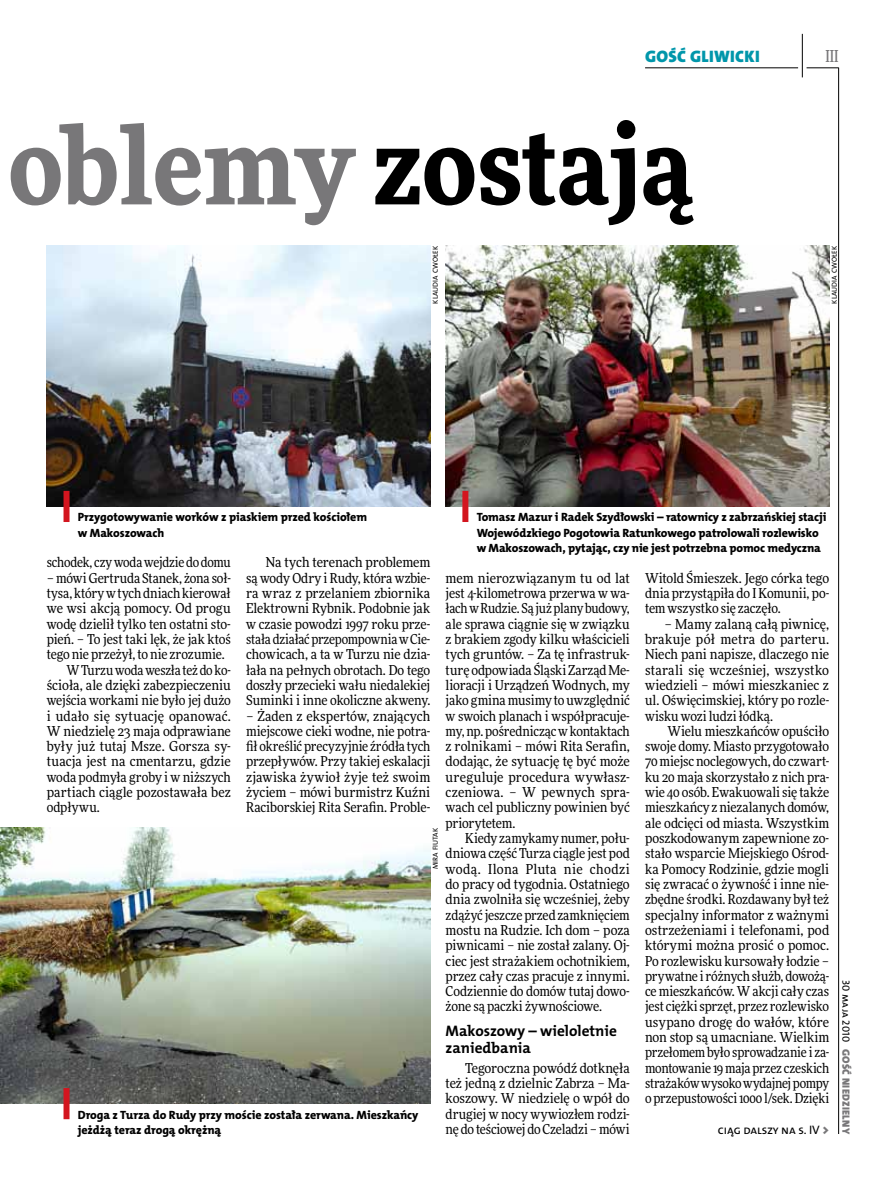
<style>
.page{position:relative;width:893px;height:1191px;background:#fff}
.page>*{position:absolute;margin:0;border:0;box-sizing:border-box;transform-origin:0 0}
.t1{font:900 108px "Freeday Narrow";color:#000}
.t2{font:16.65px "The Mix HP9 Blk";letter-spacing:.02em;color:#0096aa}
.t3{font:500 16.5px "Freeday Narrow";color:#787779;scale:.9 1}
.t4{font:15.3px/17.7px "The Mix HP7 Bld";color:#000}
.t5{font:13.65px/15.3px "Freeday Narrow News";letter-spacing:-.005em;color:#000;text-align:justify}
.t6{font:12.3px "The Mix HP5 Plain";color:#000}
.t7{font:12px/15.3px "The Mix HP8 Ex Bld";letter-spacing:-.01em;color:#000}
.t8{font:10.5px "The Mix HP9 Blk";letter-spacing:.025em;color:#787779}
.t9{font:10.5px "The Mix HP5 Plain";color:#000}
.t10{font:7.2px "The Mix HP5 Plain";letter-spacing:.015em;color:#000}
.s1{color:#787779}
.s2{font-family:"The Mix HP9 Blk";color:#787779}
</style>
<div class="page">
<hr style="left:806px;top:68px;width:33px;height:1px;background:#000">
<hr style="left:645px;top:68px;width:153px;height:1px;background:#000">
<hr style="left:838px;top:68px;width:1px;height:1066px;background:#000">
<hr style="left:802px;top:34px;width:1px;height:43px;background:#000">
<img style="left:47px;top:246px;width:383px;height:260px">
<img style="left:446px;top:246px;width:383px;height:260px">
<img style="left:0;top:827px;width:430px;height:276px">
<div style="left:64px;top:491px;width:6px;height:31px;background:#d3151f"></div>
<div style="left:462px;top:491px;width:6px;height:31px;background:#d3151f"></div>
<div style="left:64px;top:1088px;width:6px;height:31px;background:#d3151f"></div>
<p class="t2" style="left:645px;top:46px;width:116px">GOŚĆ GLIWICKI</p>
<h1 class="t1" style="left:8px;top:95px;width:686px"><span class="s1">oblemy</span> zostają</h1>
<p class="t3" style="left:825px;top:46px;width:16px">III</p>
<p class="t10" style="left:431px;top:303px;width:58px;rotate:-90deg">Klaudia Cwołek</p>
<p class="t10" style="left:830px;top:303px;width:58px;rotate:-90deg">Klaudia Cwołek</p>
<p class="t7" style="left:78px;top:510px;width:291px">Przygotowywanie worków z piaskiem przed kościołem w Makoszowach</p>
<p class="t7" style="left:477px;top:510px;width:351px">Tomasz Mazur i Radek Szydłowski – ratownicy z zabrzańskiej stacji<br>Wojewódzkiego Pogotowia Ratunkowego patrolowali rozlewisko w Makoszowach, pytając, czy nie jest potrzebna pomoc medyczna</p>
<p class="t5" style="left:47px;top:555px;width:186px">schodek, czy woda wejdzie do domu</p>
<p class="t5" style="left:47px;top:570px;width:186px">– mówi Gertruda Stanek, żona soł-</p>
<p class="t5" style="left:47px;top:585px;width:186px">tysa, który w tych dniach kierował</p>
<p class="t5" style="left:47px;top:600px;width:186px">we wsi akcją pomocy. Od progu</p>
<p class="t5" style="left:47px;top:616px;width:186px">wodę dzielił tylko ten ostatni sto-</p>
<p class="t5" style="left:47px;top:631px;width:186px">pień. – To jest taki lęk, że jak ktoś</p>
<p class="t5" style="left:47px;top:646px;width:180px">tego nie przeżył, to nie zrozumie.</p>
<p class="t5" style="left:66px;top:662px;width:166px">W Turzu woda weszła też do ko-</p>
<p class="t5" style="left:47px;top:677px;width:186px">ścioła, ale dzięki zabezpieczeniu</p>
<p class="t5" style="left:47px;top:692px;width:186px">wejścia workami nie było jej dużo</p>
<p class="t5" style="left:47px;top:708px;width:186px">i udało się sytuację opanować.</p>
<p class="t5" style="left:47px;top:723px;width:186px">W niedzielę 23 maja odprawiane</p>
<p class="t5" style="left:47px;top:738px;width:186px">były już tutaj Msze. Gorsza sy-</p>
<p class="t5" style="left:47px;top:754px;width:186px">tuacja jest na cmentarzu, gdzie</p>
<p class="t5" style="left:47px;top:769px;width:186px">woda podmyła groby i w niższych</p>
<p class="t5" style="left:47px;top:784px;width:186px">partiach ciągle pozostawała bez</p>
<p class="t5" style="left:47px;top:799px;width:55px">odpływu.</p>
<p class="t5" style="left:246px;top:555px;width:186px;text-indent:20px">Na tych terenach problemem są wody Odry i Rudy, która wzbie&shy;ra wraz z przelaniem zbiornika Elektrowni Rybnik. Podobnie jak w czasie powodzi 1997 roku prze&shy;stała działać przepompownia w Cie&shy;chowicach, a ta w Turzu nie dzia&shy;łała na pełnych obrotach. Do tego doszły przecieki wału niedalekiej Suminki i inne okoliczne akweny.</p>
<p class="t5" style="left:246px;top:708px;width:186px">– Żaden z ekspertów, znających miejscowe cieki wodne, nie potra&shy;fił określić precyzyjnie źródła tych przepływów. Przy takiej eskalacji zjawiska żywioł żyje też swoim życiem – mówi burmistrz Kuźni Raciborskiej Rita Serafin. Proble-</p>
<p class="t5" style="left:645px;top:570px;width:186px">Witold Śmieszek. Jego córka tego dnia przystąpiła do I Komunii, po&shy;tem wszystko się zaczęło.</p>
<p class="t5" style="left:645px;top:616px;width:186px;text-indent:20px">– Mamy zalaną całą piwnicę, brakuje pół metra do parteru.<br>Niech pani napisze, dlaczego nie starali się wcześniej, wszystko wiedzieli – mówi mieszkaniec z ul. Oświęcimskiej, który po rozle&shy;wisku wozi ludzi łódką.</p>
<p class="t5" style="left:645px;top:723px;width:186px;text-indent:22px">Wielu mieszkańców opuściło swoje domy. Miasto przygotowało 70 miejsc noclegowych, do czwart&shy;ku 20 maja skorzystało z nich pra&shy;wie 40 osób. Ewakuowali się także mieszkańcy z niezalanych domów, ale odcięci od miasta. Wszystkim poszkodowanym zapewnione zo&shy;stało wsparcie Miejskiego Ośrod&shy;ka Pomocy Rodzinie, gdzie mogli się zwracać o żywność i inne nie&shy;zbędne środki. Rozdawany był też specjalny informator z ważnymi ostrzeżeniami i telefonami, pod którymi można prosić o pomoc.<br>Po rozlewisku kursowały łodzie – prywatne i różnych służb, dowożą&shy;ce mieszkańców. W akcji cały czas jest ciężki sprzęt, przez rozlewisko usypano drogę do wałów, które non stop są umacniane. Wielkim przełomem było sprowadzanie i za&shy;montowanie 19 maja przez czeskich strażaków wysoko wydajnej pompy o przepustowości 1000 l/sek. Dzięki</p>
<p class="t5" style="left:446px;top:570px;width:186px">mem nierozwiązanym tu od lat jest 4-kilometrowa przerwa w wa&shy;łach w Rudzie. Są już plany budowy, ale sprawa ciągnie się w związku z brakiem zgody kilku właścicieli tych gruntów. – Za tę infrastruk&shy;turę odpowiada Śląski Zarząd Me&shy;lioracji i Urządzeń Wodnych, my jako gmina musimy to uwzględnić w swoich planach i współpracuje&shy;my, np. pośrednicząc w kontaktach z rolnikami – mówi Rita Serafin, dodając, że sytuację tę być może ureguluje procedura wywłasz&shy;czeniowa. – W pewnych spra&shy;wach cel publiczny powinien być priorytetem.</p>
<p class="t5" style="left:446px;top:830px;width:186px;text-indent:20px">Kiedy zamykamy numer, połu&shy;dniowa część Turza ciągle jest pod wodą. Ilona Pluta nie chodzi do pracy od tygodnia. Ostatniego dnia zwolniła się wcześniej, żeby zdążyć jeszcze przed zamknięciem mostu na Rudzie. Ich dom – poza piwnicami – nie został zalany. Oj&shy;ciec jest strażakiem ochotnikiem, przez cały czas pracuje z innymi.<br>Codziennie do domów tutaj dowo&shy;żone są paczki żywnościowe.</p>
<p class="t4" style="left:446px;top:1021px;width:173px">Makoszowy – wieloletnie zaniedbania</p>
<p class="t5" style="left:446px;top:1060px;width:186px;text-indent:20px">Tegoroczna powódź dotknęła też jedną z dzielnic Zabrza – Ma&shy;koszowy. W niedzielę o wpół do drugiej w nocy wywiozłem rodzi&shy;nę do teściowej do Czeladzi – mówi</p>
<p class="t10" style="left:431px;top:869px;width:43px;rotate:-90deg">mira fi utak</p>
<p class="t7" style="left:78px;top:1107px;width:342px">Droga z Turza do Rudy przy moście została zerwana. Mieszkańcy jeżdżą teraz drogą okrężną</p>
<p class="t6" style="left:718px;top:1122px;width:113px">ciąg dalszy na s. IV <span class="s2">&gt;</span></p>
<p class="t9" style="left:853px;top:979px;width:64px;rotate:90deg">30 maja 2010</p>
<p class="t8" style="left:853px;top:1049px;width:86px;rotate:90deg">GOŚĆ NIEDZIELNY</p>
</div>
